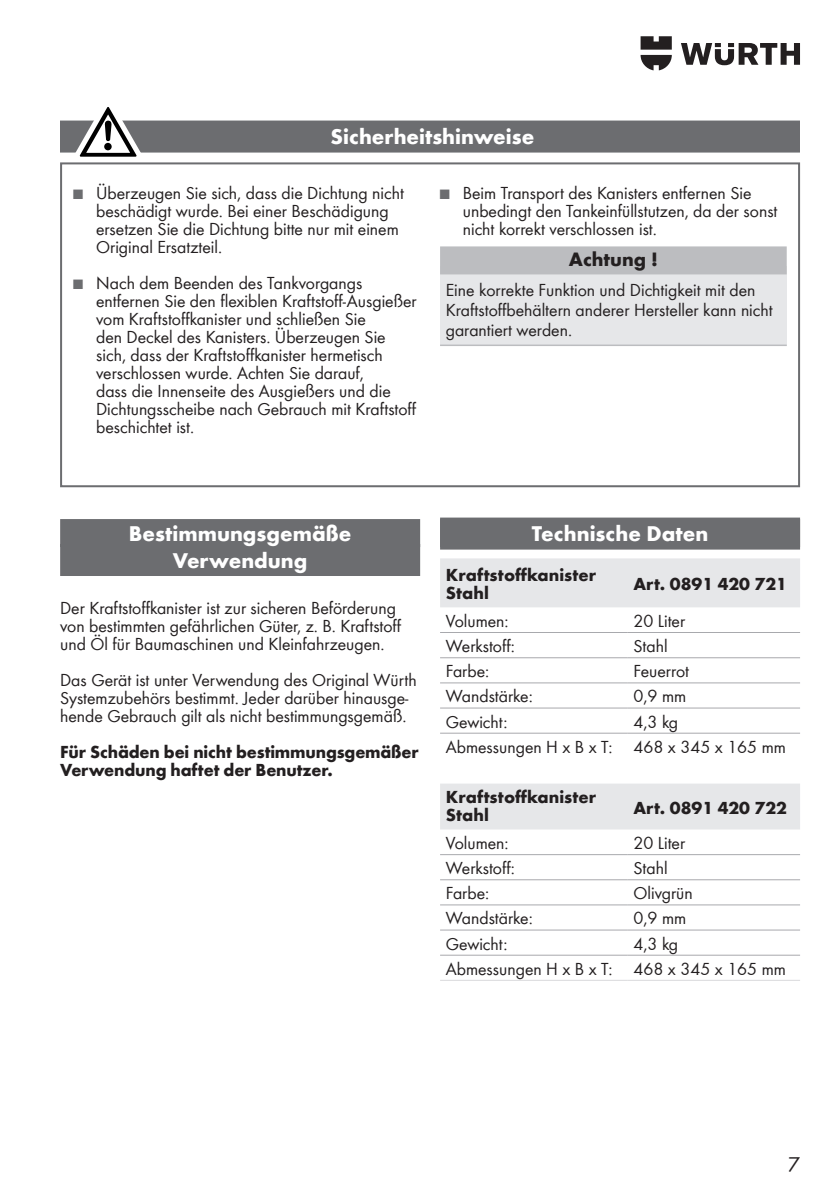
<style>
.page{position:relative;width:840px;height:1191px;background:#fff}
.page>*{position:absolute;margin:0;border:0;box-sizing:border-box;transform-origin:0 0}
.Headline_1{font:700 22px/26.4px "Wuerth";color:#fff;text-align:center}
.Headline_ohne_IHV{font:700 22px "Wuerth";color:#fff}
.t1{font:22px "Wuerth";color:#231f20}
.SI-ACHTUNG{font:700 20px "Wuerth Global";color:#231f20}
.Fliesstext{font:18px/18px "Wuerth";color:#231f20}
.Tabelle{font:18px "Wuerth";color:#231f20}
.SI-Quelle{font:18px/20px "Wuerth Global";color:#231f20}
.Tabelle_links_fett{font:700 18px/18px "Wuerth";color:#231f20}
.Fliesstext-2{font:700 18px/18px "Wuerth";letter-spacing:-.01em;color:#231f20}
.s1{font-size:14px;color:#6c6d70}
</style>
<div class="page">
<svg style="left:681px;top:43px;width:118px;height:22px"></svg>
<svg style="left:640px;top:36px;width:31px;height:34px"></svg>
<div style="left:60px;top:519px;width:360px;height:28px;background:#6c6d70"></div>
<div style="left:60px;top:544px;width:360px;height:32px;background:#6c6d70"></div>
<div style="left:440px;top:517px;width:359px;height:32px;background:#6c6d70"></div>
<svg style="left:440px;top:558px;width:359px;height:271px"></svg>
<hr style="left:440px;top:657px;width:187px;height:1px;background:#a8a9ad">
<hr style="left:627px;top:657px;width:172px;height:1px;background:#a8a9ad">
<hr style="left:440px;top:682px;width:187px;height:1px;background:#a8a9ad">
<hr style="left:627px;top:682px;width:172px;height:1px;background:#a8a9ad">
<hr style="left:440px;top:707px;width:187px;height:1px;background:#a8a9ad">
<hr style="left:627px;top:707px;width:172px;height:1px;background:#a8a9ad">
<hr style="left:440px;top:733px;width:187px;height:1px;background:#a8a9ad">
<hr style="left:627px;top:733px;width:172px;height:1px;background:#a8a9ad">
<hr style="left:440px;top:854px;width:187px;height:1px;background:#a8a9ad">
<hr style="left:627px;top:854px;width:172px;height:1px;background:#a8a9ad">
<hr style="left:440px;top:879px;width:187px;height:1px;background:#a8a9ad">
<hr style="left:627px;top:879px;width:172px;height:1px;background:#a8a9ad">
<hr style="left:440px;top:904px;width:187px;height:1px;background:#a8a9ad">
<hr style="left:627px;top:904px;width:172px;height:1px;background:#a8a9ad">
<hr style="left:440px;top:929px;width:187px;height:1px;background:#a8a9ad">
<hr style="left:627px;top:929px;width:172px;height:1px;background:#a8a9ad">
<hr style="left:440px;top:954px;width:187px;height:1px;background:#a8a9ad">
<hr style="left:627px;top:954px;width:172px;height:1px;background:#a8a9ad">
<hr style="left:440px;top:980px;width:187px;height:1px;background:#d9dadc">
<hr style="left:627px;top:980px;width:172px;height:1px;background:#d9dadc">
<hr style="left:440px;top:632px;width:187px;height:1px;background:#a8a9ad">
<hr style="left:627px;top:632px;width:172px;height:1px;background:#a8a9ad">
<div style="left:60px;top:121px;width:739px;height:32px;background:#6c6d70"></div>
<svg style="left:71px;top:107px;width:74px;height:50px"></svg>
<div style="left:440px;top:266px;width:346px;height:79px;background:#e6e7e9"></div>
<hr style="left:440px;top:344px;width:346px;height:2px;background:#bcbdc0">
<div style="left:440px;top:246px;width:346px;height:28px;background:#bcbdc0"></div>
<div style="left:60px;top:162px;width:739px;height:325px;border:2px solid #6c6d70"></div>
<p class="Headline_ohne_IHV" style="left:330px;top:121px;width:205px">Sicherheitshinweise</p>
<p class="Fliesstext" style="left:96px;top:183px;width:309px;text-indent:-23px"><span class="s1">■</span> Überzeugen Sie sich, dass die Dichtung nicht beschädigt wurde. Bei einer Beschädigung ersetzen Sie die Dichtung bitte nur mit einem Original Ersatzteil.</p>
<p class="Fliesstext" style="left:96px;top:273px;width:322px;text-indent:-23px"><span class="s1">■</span> Nach dem Beenden des Tankvorgangs entfernen Sie den flexiblen Kraftstoff-Ausgießer vom Kraftstoffkanister und schließen Sie<br>den Deckel des Kanisters. Überzeugen Sie sich, dass der Kraftstoffkanister hermetisch verschlossen wurde. Achten Sie darauf,<br>dass die Innenseite des Ausgießers und die Dichtungsscheibe nach Gebrauch mit Kraftstoff beschichtet ist.</p>
<p class="Fliesstext" style="left:462px;top:183px;width:316px;text-indent:-23px"><span class="s1">■</span> Beim Transport des Kanisters entfernen Sie unbedingt den Tankeinfüllstutzen, da der sonst nicht korrekt verschlossen ist.</p>
<p class="SI-ACHTUNG" style="left:568px;top:248px;width:90px">Achtung !</p>
<p class="SI-Quelle" style="left:445px;top:280px;width:328px">Eine korrekte Funktion und Dichtigkeit mit den<br>Kraftstoffbehältern anderer Hersteller kann nicht garantiert werden.</p>
<p class="Headline_1" style="left:129px;top:519px;width:224px">Bestimmungsgemäße<br>Verwendung</p>
<p class="Fliesstext" style="left:60px;top:597px;width:342px">Der Kraftstoffkanister ist zur sicheren Beförderung von bestimmten gefährlichen Güter, z. B. Kraftstoff und Öl für Baumaschinen und Kleinfahrzeugen.</p>
<p class="Fliesstext" style="left:60px;top:670px;width:358px">Das Gerät ist unter Verwendung des Original Würth<br>Systemzubehörs bestimmt. Jeder darüber hinausge&shy;hende Gebrauch gilt als nicht bestimmungsgemäß.</p>
<p class="Fliesstext-2" style="left:60px;top:741px;width:360px">Für Schäden bei nicht bestimmungsgemäßer<br>Verwendung haftet der Benutzer.</p>
<p class="Headline_1" style="left:531px;top:519px;width:178px">Technische Daten</p>
<p class="Tabelle_links_fett" style="left:445px;top:564px;width:152px">Kraftstoffkanister<br>Stahl</p>
<p class="Tabelle_links_fett" style="left:633px;top:573px;width:155px">Art. 0891 420 721</p>
<p class="Tabelle" style="left:445px;top:608px;width:64px">Volumen:</p>
<p class="Tabelle" style="left:633px;top:608px;width:53px">20 Liter</p>
<p class="Tabelle" style="left:445px;top:633px;width:70px">Werkstoff:</p>
<p class="Tabelle" style="left:633px;top:633px;width:36px">Stahl</p>
<p class="Tabelle" style="left:445px;top:659px;width:45px">Farbe:</p>
<p class="Tabelle" style="left:633px;top:659px;width:57px">Feuerrot</p>
<p class="Tabelle" style="left:445px;top:684px;width:88px">Wandstärke:</p>
<p class="Tabelle" style="left:633px;top:684px;width:54px">0,9 mm</p>
<p class="Tabelle" style="left:445px;top:709px;width:63px">Gewicht:</p>
<p class="Tabelle" style="left:633px;top:709px;width:46px">4,3 kg</p>
<p class="Tabelle" style="left:445px;top:734px;width:168px">Abmessungen H x B x T:</p>
<p class="Tabelle" style="left:633px;top:734px;width:154px">468 x 345 x 165 mm</p>
<p class="Tabelle_links_fett" style="left:445px;top:787px;width:152px">Kraftstoffkanister<br>Stahl</p>
<p class="Tabelle_links_fett" style="left:633px;top:797px;width:155px">Art. 0891 420 722</p>
<p class="Tabelle" style="left:445px;top:830px;width:64px">Volumen:</p>
<p class="Tabelle" style="left:633px;top:830px;width:53px">20 Liter</p>
<p class="Tabelle" style="left:445px;top:856px;width:70px">Werkstoff:</p>
<p class="Tabelle" style="left:633px;top:856px;width:36px">Stahl</p>
<p class="Tabelle" style="left:445px;top:881px;width:45px">Farbe:</p>
<p class="Tabelle" style="left:633px;top:881px;width:61px">Olivgrün</p>
<p class="Tabelle" style="left:445px;top:906px;width:88px">Wandstärke:</p>
<p class="Tabelle" style="left:633px;top:906px;width:54px">0,9 mm</p>
<p class="Tabelle" style="left:445px;top:931px;width:63px">Gewicht:</p>
<p class="Tabelle" style="left:633px;top:931px;width:46px">4,3 kg</p>
<p class="Tabelle" style="left:445px;top:956px;width:168px">Abmessungen H x B x T:</p>
<p class="Tabelle" style="left:633px;top:956px;width:154px">468 x 345 x 165 mm</p>
<p class="t1" style="left:787px;top:1149px;width:14px">7</p>
</div>
